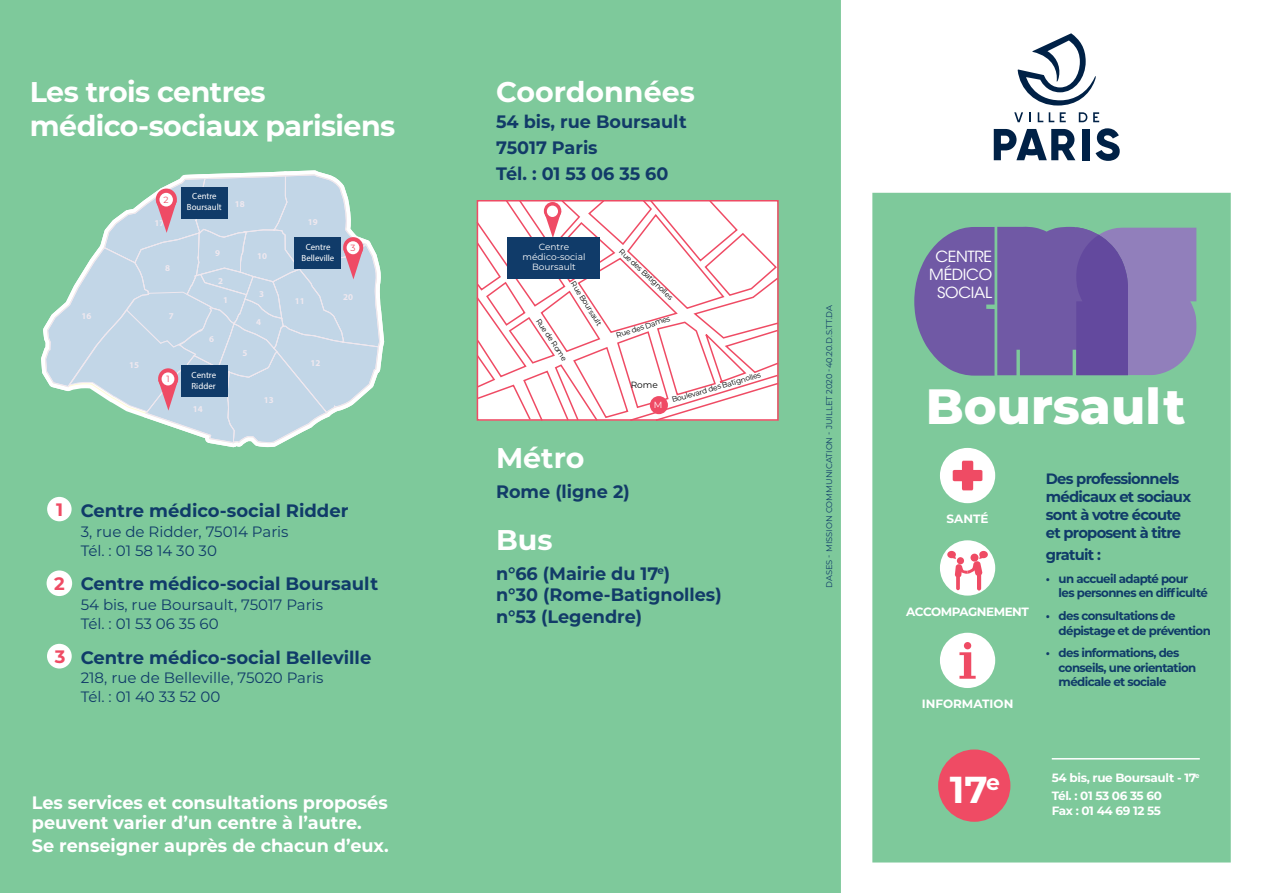
<style>
.page{position:relative;width:1263px;height:893px;background:#fff}
.page>*{position:absolute;margin:0;border:0;box-sizing:border-box;transform-origin:0 0}
.t1{font:164.25px "Beyondprotype";color:#917fbb}
.t2{font:800 49.5px "Montserrat";color:#fff}
.t3{font:700 37.5px "Montserrat";color:#fff}
.t4{font:700 28.5px "Montserrat";letter-spacing:-.02em;color:#fff}
.t5{font:700 28.5px "Montserrat";color:#fff}
.t6{font:700 18px/21.6px "Montserrat";color:#123b68}
.t7{font:700 18px/19.5px "Montserrat";color:#fff}
.t8{font:700 18px "Montserrat";color:#103b69}
.t9{font:700 18px "Montserrat";color:#ef4b64}
.t10{font:15.3px/18.3px "ITC Avant Garde Std";letter-spacing:-.02em;color:#fff;text-align:center}
.t11{font:15px "Montserrat";color:#103b69}
.t12{font:700 15px/18px "Montserrat";letter-spacing:-.05em;color:#103b69}
.t13{font:700 12px/14.4px "Montserrat";letter-spacing:-.05em;color:#103b69}
.t14{font:700 12px/14.4px "Montserrat";letter-spacing:-.03em;color:#fff}
.t15{font:700 12px "Montserrat";color:#fff}
.t16{font:9px/11.2px "Myriad Pro";color:#fff;text-align:center}
.t17{font:700 9px "Myriad Pro";color:#efe8ef}
.t18{font:9px "Montserrat";color:#fff}
.t19{font:9px "Montserrat";color:#000}
.t20{font:9px "Montserrat";color:#ef4b64}
.t21{font:8.25px "Montserrat";color:#103b69}
.t22{font:7.5px "Montserrat";color:#000001}
</style>
<div class="page">
<div style="left:421px;top:0;width:421px;height:893px;background:#7ec99b"></div>
<div style="left:0;top:0;width:421px;height:893px;background:#7ec99b"></div>
<svg style="left:476px;top:200px;width:300px;height:221px;background:#fcedf0"></svg>
<svg style="left:544px;top:202px;width:17px;height:18px"></svg>
<div style="left:547px;top:206px;width:11px;height:11px;background:#fff;border-radius:50%"></div>
<div style="left:508px;top:237px;width:92px;height:42px;background:#103b69"></div>
<div style="left:650px;top:396px;width:18px;height:18px;background:#ef4b65;border-radius:50%"></div>
<div style="left:477px;top:200px;width:302px;height:221px;border:2px solid #ef4b64"></div>
<svg style="left:41px;top:170px;width:343px;height:277px"></svg>
<svg style="left:343px;top:237px;width:20px;height:21px"></svg>
<div style="left:347px;top:241px;width:12px;height:13px;background:#fff;border-radius:50%"></div>
<div style="left:181px;top:187px;width:47px;height:31px;background:#103b69"></div>
<div style="left:294px;top:237px;width:47px;height:31px;background:#103b69"></div>
<div style="left:181px;top:365px;width:47px;height:31px;background:#103b69"></div>
<div style="left:47px;top:497px;width:25px;height:24px;background:#fff;border-radius:50%"></div>
<div style="left:47px;top:570px;width:25px;height:26px;background:#fff;border-radius:50%"></div>
<div style="left:47px;top:644px;width:25px;height:24px;background:#fff;border-radius:50%"></div>
<svg style="left:841px;top:0;width:390px;height:893px;fill:#7ec99b"></svg>
<div style="left:1082px;top:129px;width:7px;height:31px;background:#002146"></div>
<svg style="left:994px;top:129px;width:81px;height:31px"></svg>
<svg style="left:1095px;top:128px;width:25px;height:33px"></svg>
<svg style="left:1014px;top:112px;width:9px;height:10px"></svg>
<svg style="left:1038px;top:112px;width:5px;height:10px"></svg>
<svg style="left:1049px;top:112px;width:5px;height:10px"></svg>
<svg style="left:1079px;top:112px;width:8px;height:10px"></svg>
<svg style="left:1093px;top:112px;width:6px;height:10px"></svg>
<svg style="left:1060px;top:112px;width:6px;height:10px"></svg>
<svg style="left:1018px;top:33px;width:78px;height:73px"></svg>
<hr style="left:1052px;top:758px;width:148px;height:1px;background:#fff">
<p class="t4" style="left:30px;top:72px;width:237px">Les trois centres</p>
<p class="t4" style="left:30px;top:106px;width:367px">médico-sociaux parisiens</p>
<p class="t20" style="left:164px;top:193px;width:7px">2</p>
<p class="t17" style="left:154px;top:217px;width:11px">17</p>
<p class="t17" style="left:165px;top:262px;width:6px">8</p>
<p class="t17" style="left:81px;top:310px;width:11px">16</p>
<p class="t17" style="left:169px;top:310px;width:6px">7</p>
<p class="t17" style="left:129px;top:359px;width:11px">15</p>
<p class="t20" style="left:167px;top:373px;width:5px">1</p>
<p class="t16" style="left:187px;top:190px;width:36px">Centre<br>Boursault</p>
<p class="t17" style="left:235px;top:198px;width:11px">18</p>
<p class="t17" style="left:215px;top:247px;width:6px">9</p>
<p class="t17" style="left:218px;top:275px;width:6px">2</p>
<p class="t17" style="left:223px;top:294px;width:6px">1</p>
<p class="t17" style="left:209px;top:333px;width:6px">6</p>
<p class="t16" style="left:192px;top:369px;width:26px;text-align:left">Centre<br>Ridder</p>
<p class="t17" style="left:193px;top:403px;width:11px">14</p>
<p class="t17" style="left:257px;top:251px;width:11px">10</p>
<p class="t17" style="left:259px;top:288px;width:6px">3</p>
<p class="t17" style="left:256px;top:316px;width:6px">4</p>
<p class="t17" style="left:242px;top:347px;width:6px">5</p>
<p class="t17" style="left:264px;top:394px;width:11px">13</p>
<p class="t17" style="left:308px;top:216px;width:11px">19</p>
<p class="t16" style="left:302px;top:241px;width:34px">Centre<br>Belleville</p>
<p class="t20" style="left:351px;top:242px;width:7px">3</p>
<p class="t17" style="left:295px;top:295px;width:11px">11</p>
<p class="t17" style="left:343px;top:291px;width:11px">20</p>
<p class="t17" style="left:311px;top:357px;width:11px">12</p>
<p class="t9" style="left:56px;top:497px;width:9px">1</p>
<p class="t9" style="left:54px;top:570px;width:12px">2</p>
<p class="t9" style="left:55px;top:643px;width:12px">3</p>
<p class="t8" style="left:81px;top:498px;width:269px">Centre médico-social Ridder</p>
<p class="t11" style="left:81px;top:521px;width:209px">3, rue de Ridder, 75014 Paris</p>
<p class="t11" style="left:81px;top:540px;width:138px">Tél. : 01 58 14 30 30</p>
<p class="t8" style="left:81px;top:571px;width:299px">Centre médico-social Boursault</p>
<p class="t11" style="left:81px;top:594px;width:244px">54 bis, rue Boursault, 75017 Paris</p>
<p class="t11" style="left:81px;top:613px;width:139px">Tél. : 01 53 06 35 60</p>
<p class="t8" style="left:81px;top:644px;width:292px">Centre médico-social Belleville</p>
<p class="t11" style="left:81px;top:667px;width:244px">218, rue de Belleville, 75020 Paris</p>
<p class="t11" style="left:81px;top:687px;width:141px">Tél. : 01 40 33 52 00</p>
<p class="t7" style="left:32px;top:792px;width:357px">Les services et consultations proposés peuvent varier d’un centre à l’autre.</p>
<p class="t7" style="left:32px;top:835px;width:358px">Se renseigner auprès de chacun d’eux.</p>
<p class="t5" style="left:496px;top:72px;width:200px">Coordonnées</p>
<p class="t6" style="left:496px;top:110px;width:192px">54 bis, rue Boursault</p>
<p class="t6" style="left:496px;top:136px;width:103px">75017 Paris</p>
<p class="t6" style="left:496px;top:162px;width:174px">Tél. : 01 53 06 35 60</p>
<p class="t18" style="left:539px;top:240px;width:32px">Centre</p>
<p class="t18" style="left:522px;top:251px;width:64px">médico-social</p>
<p class="t18" style="left:532px;top:261px;width:45px">Boursault</p>
<p class="t22" style="left:577px;top:279px;width:52px;rotate:58deg">Rue Boursault</p>
<p class="t22" style="left:542px;top:317px;width:50px;rotate:56deg">Rue de Rome</p>
<p class="t22" style="left:624px;top:246px;width:72px;rotate:43deg">Rue des Batignolles</p>
<p class="t22" style="left:615px;top:331px;width:58px;rotate:-18deg">Rue des Dames</p>
<p class="t22" style="left:670px;top:395px;width:94px;rotate:-16deg">Boulevard des Batignolles</p>
<p class="t19" style="left:631px;top:378px;width:29px">Rome</p>
<p class="t18" style="left:654px;top:398px;width:10px">M</p>
<p class="t4" style="left:496px;top:438px;width:90px">Métro</p>
<p class="t6" style="left:496px;top:480px;width:135px">Rome (ligne 2)</p>
<p class="t4" style="left:496px;top:519px;width:58px">Bus</p>
<p class="t6" style="left:496px;top:562px;width:227px">n°66 (Mairie du 17<sup>e</sup>)<br>n°30 (Rome-Batignolles) n°53 (Legendre)</p>
<p class="t21" style="left:823px;top:588px;width:285px;rotate:-90deg">DASES - MISSION COMMUNICATION - JUILLET 2020 -40.20.D.S.TT.DA</p>
<p class="t10" style="left:929px;top:247px;width:64px">CENTRE<br>MÉDICO<br>SOCIAL</p>
<p class="t1" style="left:1073px;top:174px;width:127px">S</p>
<p class="t2" style="left:926px;top:370px;width:261px">Boursault</p>
<p class="t14" style="left:946px;top:511px;width:44px">SANTÉ</p>
<p class="t14" style="left:906px;top:604px;width:124px">ACCOMPAGNEMENT</p>
<p class="t15" style="left:922px;top:695px;width:93px">INFORMATION</p>
<p class="t12" style="left:1046px;top:469px;width:147px">Des professionnels médicaux et sociaux sont à votre écoute et proposent à titre</p>
<p class="t12" style="left:1046px;top:545px;width:57px">gratuit :</p>
<p class="t13" style="left:1058px;top:571px;width:151px;text-indent:-13px">• un accueil adapté pour<br>les personnes en difficulté</p>
<p class="t13" style="left:1058px;top:608px;width:154px;text-indent:-13px">• des consultations de dépistage et de prévention</p>
<p class="t13" style="left:1058px;top:645px;width:139px;text-indent:-13px">• des informations, des conseils, une orientation médicale et sociale</p>
<p class="t3" style="left:950px;top:762px;width:51px">17<sup>e</sup></p>
<p class="t14" style="left:1052px;top:769px;width:149px">54 bis, rue Boursault - 17<sup>e</sup></p>
<p class="t14" style="left:1052px;top:788px;width:112px">Tél. : 01 53 06 35 60<br>Fax : 01 44 69 12 55</p>
</div>
